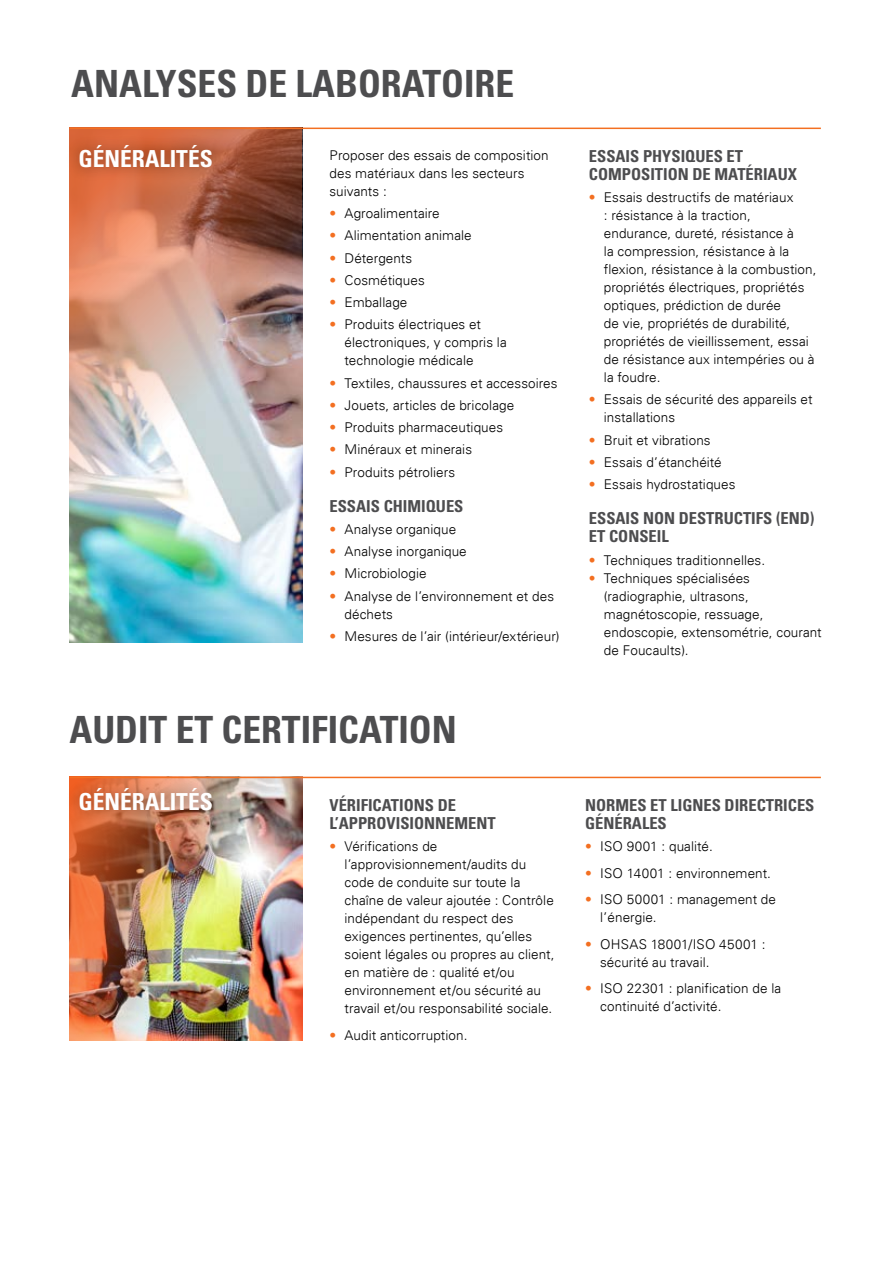
<style>
.page{position:relative;width:893px;height:1263px;background:#fff}
.page>*{position:absolute;margin:0;border:0;box-sizing:border-box;transform-origin:0 0}
.t1{font:700 condensed 37.5px "Univers LT Std";color:#4d4d4f}
.t2{font:700 condensed 23.4px "Univers LT Std";color:#fff}
.t3{font:700 condensed 16.5px/18px "Univers LT Std";color:#4d4d4f}
.t4{font:300 13.5px/18px "Univers LT";letter-spacing:.005em;color:#000}
.s1{font-family:"Univers LT Std";color:#f36f21}
</style>
<div class="page">
<img style="left:69px;top:129px;width:233px;height:514px">
<img style="left:69px;top:778px;width:233px;height:263px">
<div style="left:65px;top:132px;width:160px;height:49px;background:#000;opacity:.4"></div>
<div style="left:65px;top:775px;width:160px;height:49px;background:#000;opacity:.4"></div>
<hr style="left:69px;top:128px;width:752px;height:1px;background:#f36f21">
<hr style="left:69px;top:777px;width:752px;height:1px;background:#f36f21">
<h1 class="t1" style="left:71px;top:61px;width:444px">ANALYSES DE LABORATOIRE</h1>
<h2 class="t2" style="left:79px;top:144px;width:136px">GÉNÉRALITÉS</h2>
<p class="t4" style="left:330px;top:146px;width:221px">Proposer des essais de composition des matériaux dans les secteurs suivants :</p>
<p class="t4" style="left:330px;top:204px;width:112px"><span class="s1">•</span> Agroalimentaire</p>
<p class="t4" style="left:330px;top:226px;width:144px"><span class="s1">•</span> Alimentation animale</p>
<p class="t4" style="left:330px;top:249px;width:84px"><span class="s1">•</span> Détergents</p>
<p class="t4" style="left:330px;top:271px;width:97px"><span class="s1">•</span> Cosmétiques</p>
<p class="t4" style="left:330px;top:293px;width:79px"><span class="s1">•</span> Emballage</p>
<p class="t4" style="left:344px;top:315px;width:164px;text-indent:-15px"><span class="s1">•</span> Produits électriques et électroniques, y compris la technologie médicale</p>
<p class="t4" style="left:330px;top:374px;width:229px"><span class="s1">•</span> Textiles, chaussures et accessoires</p>
<p class="t4" style="left:330px;top:396px;width:186px"><span class="s1">•</span> Jouets, articles de bricolage</p>
<p class="t4" style="left:330px;top:418px;width:175px"><span class="s1">•</span> Produits pharmaceutiques</p>
<p class="t4" style="left:330px;top:440px;width:144px"><span class="s1">•</span> Minéraux et minerais</p>
<p class="t4" style="left:330px;top:463px;width:127px"><span class="s1">•</span> Produits pétroliers</p>
<p class="t3" style="left:330px;top:497px;width:135px">ESSAIS CHIMIQUES</p>
<p class="t4" style="left:330px;top:520px;width:128px"><span class="s1">•</span> Analyse organique</p>
<p class="t4" style="left:330px;top:542px;width:139px"><span class="s1">•</span> Analyse inorganique</p>
<p class="t4" style="left:330px;top:565px;width:99px"><span class="s1">•</span> Microbiologie</p>
<p class="t4" style="left:344px;top:587px;width:211px;text-indent:-15px"><span class="s1">•</span> Analyse de l’environnement et des déchets</p>
<p class="t4" style="left:330px;top:627px;width:232px"><span class="s1">•</span> Mesures de l’air (intérieur/extérieur)</p>
<h1 class="t1" style="left:69px;top:707px;width:389px">AUDIT ET CERTIFICATION</h1>
<h2 class="t2" style="left:79px;top:787px;width:136px">GÉNÉRALITÉS</h2>
<p class="t3" style="left:330px;top:796px;width:168px">VÉRIFICATIONS DE<br>L’APPROVISIONNEMENT</p>
<p class="t4" style="left:344px;top:837px;width:212px;text-indent:-15px"><span class="s1">•</span> Vérifications de l’approvisionnement/audits du code de conduite sur toute la chaîne de valeur ajoutée : Contrôle indépendant du respect des exigences pertinentes, qu’elles soient légales ou propres au client, en matière de : qualité et/ou environnement et/ou sécurité au travail et/ou responsabilité sociale.</p>
<p class="t4" style="left:330px;top:1026px;width:139px"><span class="s1">•</span> Audit anticorruption.</p>
<p class="t3" style="left:589px;top:147px;width:210px">ESSAIS PHYSIQUES ET<br>COMPOSITION DE MATÉRIAUX</p>
<p class="t4" style="left:604px;top:188px;width:214px;text-indent:-15px"><span class="s1">•</span> Essais destructifs de matériaux<br>: résistance à la traction, endurance, dureté, résistance à<br>la compression, résistance à la flexion, résistance à la combustion, propriétés électriques, propriétés optiques, prédiction de durée<br>de vie, propriétés de durabilité, propriétés de vieillissement, essai de résistance aux intempéries ou à la foudre.</p>
<p class="t4" style="left:604px;top:391px;width:210px;text-indent:-15px"><span class="s1">•</span> Essais de sécurité des appareils et installations</p>
<p class="t4" style="left:589px;top:431px;width:123px"><span class="s1">•</span> Bruit et vibrations</p>
<p class="t4" style="left:589px;top:453px;width:134px"><span class="s1">•</span> Essais d’étanchéité</p>
<p class="t4" style="left:589px;top:475px;width:148px"><span class="s1">•</span> Essais hydrostatiques</p>
<p class="t3" style="left:589px;top:509px;width:227px">ESSAIS NON DESTRUCTIFS (END)<br>ET CONSEIL</p>
<p class="t4" style="left:589px;top:551px;width:178px"><span class="s1">•</span> Techniques traditionnelles.</p>
<p class="t4" style="left:604px;top:569px;width:219px;text-indent:-15px"><span class="s1">•</span> Techniques spécialisées (radiographie, ultrasons, magnétoscopie, ressuage, endoscopie, extensométrie, courant de Foucaults).</p>
<p class="t3" style="left:585px;top:796px;width:231px">NORMES ET LIGNES DIRECTRICES<br>GÉNÉRALES</p>
<p class="t4" style="left:585px;top:837px;width:129px"><span class="s1">•</span> ISO 9001 : qualité.</p>
<p class="t4" style="left:585px;top:864px;width:187px"><span class="s1">•</span> ISO 14001 : environnement.</p>
<p class="t4" style="left:600px;top:890px;width:177px;text-indent:-15px"><span class="s1">•</span> ISO 50001 : management de l’énergie.</p>
<p class="t4" style="left:600px;top:935px;width:167px;text-indent:-15px"><span class="s1">•</span> OHSAS 18001/ISO 45001 : sécurité au travail.</p>
<p class="t4" style="left:600px;top:979px;width:183px;text-indent:-15px"><span class="s1">•</span> ISO 22301 : planification de la continuité d’activité.</p>
</div>
